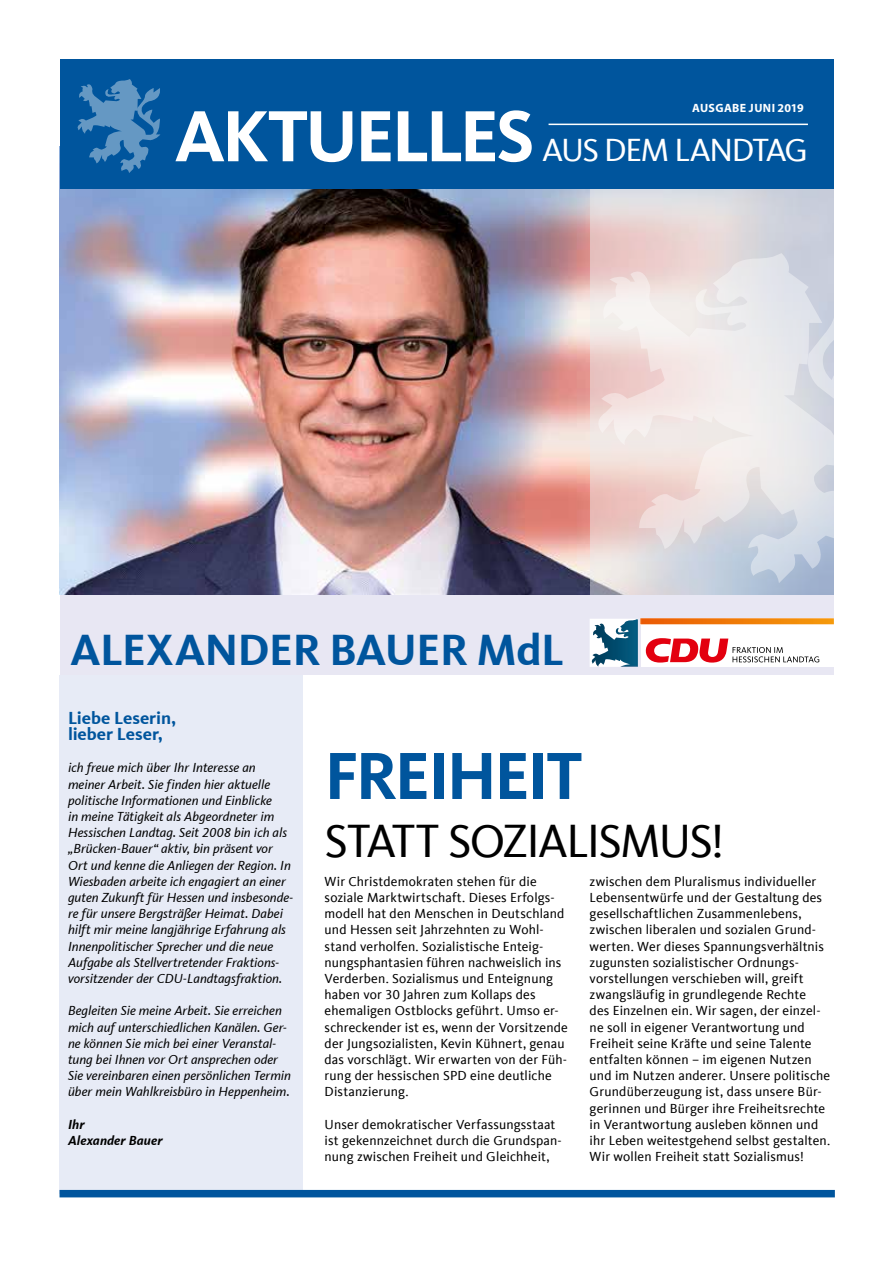
<style>
.page{position:relative;width:893px;height:1263px;background:#fff}
.page>*{position:absolute;margin:0;border:0;box-sizing:border-box;transform-origin:0 0}
.t1{font:700 75px "CDU Kievit Tab";letter-spacing:-.045em;color:#fff}
.t2{font:700 69px "CDU Kievit Tab";letter-spacing:-.035em;color:#00559d}
.t3{font:48px "CDU Kievit Tab";letter-spacing:-.035em;color:#000}
.t4{font:700 45px "CDU Kievit Tab";letter-spacing:-.01em;color:#00559d}
.t5{font:33px "CDU Kievit Tab";letter-spacing:-.045em;color:#fff}
.t6{font:700 18px/16.2px "CDU Kievit Tab";letter-spacing:-.005em;color:#00559d}
.t7{font:13.5px/16.2px "CDU Kievit Tab";letter-spacing:.01em;color:#000}
.t8{font:italic 13.5px/16.2px "CDU Kievit Tab";color:#000}
.t9{font:italic 700 13.5px/16.2px "CDU Kievit Tab";letter-spacing:.005em;color:#000}
.t10{font:700 12px "Myriad Pro";letter-spacing:.03em;color:#fff}
</style>
<div class="page">
<div style="left:60px;top:675px;width:243px;height:519px;background:#e7ebf6"></div>
<div style="left:60px;top:60px;width:773px;height:615px;background:#e8e7f3"></div>
<img style="left:60px;top:189px;width:530px;height:405px">
<div style="left:60px;top:60px;width:773px;height:129px;background:#00559d"></div>
<svg style="left:77px;top:79px;width:83px;height:94px"></svg>
<hr style="left:549px;top:124px;width:259px;height:1px;background:#fff">
<div style="left:641px;top:624px;width:192px;height:43px;background:#fff"></div>
<img style="left:641px;top:619px;width:192px;height:5px">
<svg style="left:645px;top:638px;width:174px;height:25px"></svg>
<img style="left:590px;top:619px;width:48px;height:48px">
<svg style="left:590px;top:189px;width:243px;height:405px"></svg>
<svg style="left:596px;top:253px;width:237px;height:330px"></svg>
<div style="left:60px;top:1190px;width:775px;height:7px;background:#00559d"></div>
<h1 class="t1" style="left:174px;top:92px;width:362px">AKTUELLES</h1>
<p class="t10" style="left:692px;top:100px;width:113px">AUSGABE JUNI 2019</p>
<h3 class="t5" style="left:542px;top:132px;width:267px">AUS DEM LANDTAG</h3>
<h3 class="t4" style="left:70px;top:624px;width:495px">ALEXANDER BAUER MdL</h3>
<h3 class="t6" style="left:68px;top:710px;width:110px">Liebe Leserin, lieber Leser,</h3>
<p class="t8" style="left:68px;top:760px;width:227px">ich freue mich über Ihr Interesse an meiner Arbeit. Sie finden hier aktuelle politische Informationen und Einblicke<br>in meine Tätigkeit als Abgeordneter im Hessischen Landtag. Seit 2008 bin ich als „Brücken-Bauer“ aktiv, bin präsent vor Ort und kenne die Anliegen der Region. In Wiesbaden arbeite ich engagiert an einer guten Zukunft für Hessen und insbesonde&shy;re für unsere Bergsträßer Heimat. Dabei hilft mir meine langjährige Erfahrung als Innenpolitischer Sprecher und die neue Aufgabe als Stellvertretender Fraktions&shy;vorsitzender der CDU-Landtagsfraktion.</p>
<p class="t8" style="left:68px;top:1003px;width:224px">Begleiten Sie meine Arbeit. Sie erreichen mich auf unterschiedlichen Kanälen. Ger&shy;ne können Sie mich bei einer Veranstal&shy;tung bei Ihnen vor Ort ansprechen oder Sie vereinbaren einen persönlichen Termin über mein Wahlkreisbüro in Heppenheim.</p>
<p class="t9" style="left:68px;top:1116px;width:96px">Ihr<br>Alexander Bauer</p>
<h2 class="t2" style="left:325px;top:735px;width:259px">FREIHEIT</h2>
<h3 class="t3" style="left:325px;top:813px;width:401px">STATT SOZIALISMUS!</h3>
<p class="t7" style="left:325px;top:873px;width:245px">Wir Christdemokraten stehen für die soziale Marktwirtschaft. Dieses Erfolgs&shy;modell hat den Menschen in Deutschland und Hessen seit Jahrzehnten zu Wohl&shy;stand verholfen. Sozialistische Enteig&shy;nungsphantasien führen nachweislich ins Verderben. Sozialismus und Enteignung haben vor 30 Jahren zum Kollaps des ehemaligen Ostblocks geführt. Umso er&shy;schreckender ist es, wenn der Vorsitzende der Jungsozialisten, Kevin Kühnert, genau das vorschlägt. Wir erwarten von der Füh&shy;rung der hessischen SPD eine deutliche Distanzierung.</p>
<p class="t7" style="left:325px;top:1116px;width:239px">Unser demokratischer Verfassungsstaat ist gekennzeichnet durch die Grundspan&shy;nung zwischen Freiheit und Gleichheit,</p>
<p class="t7" style="left:590px;top:873px;width:242px">zwischen dem Pluralismus individueller Lebensentwürfe und der Gestaltung des gesellschaftlichen Zusammenlebens, zwischen liberalen und sozialen Grund&shy;werten. Wer dieses Spannungsverhältnis zugunsten sozialistischer Ordnungs&shy;vorstellungen verschieben will, greift zwangsläufig in grundlegende Rechte<br>des Einzelnen ein. Wir sagen, der einzel&shy;ne soll in eigener Verantwortung und Freiheit seine Kräfte und seine Talente entfalten können – im eigenen Nutzen und im Nutzen anderer. Unsere politische Grundüberzeugung ist, dass unsere Bür&shy;gerinnen und Bürger ihre Freiheitsrechte in Verantwortung ausleben können und ihr Leben weitestgehend selbst gestalten.<br>Wir wollen Freiheit statt Sozialismus!</p>
</div>
